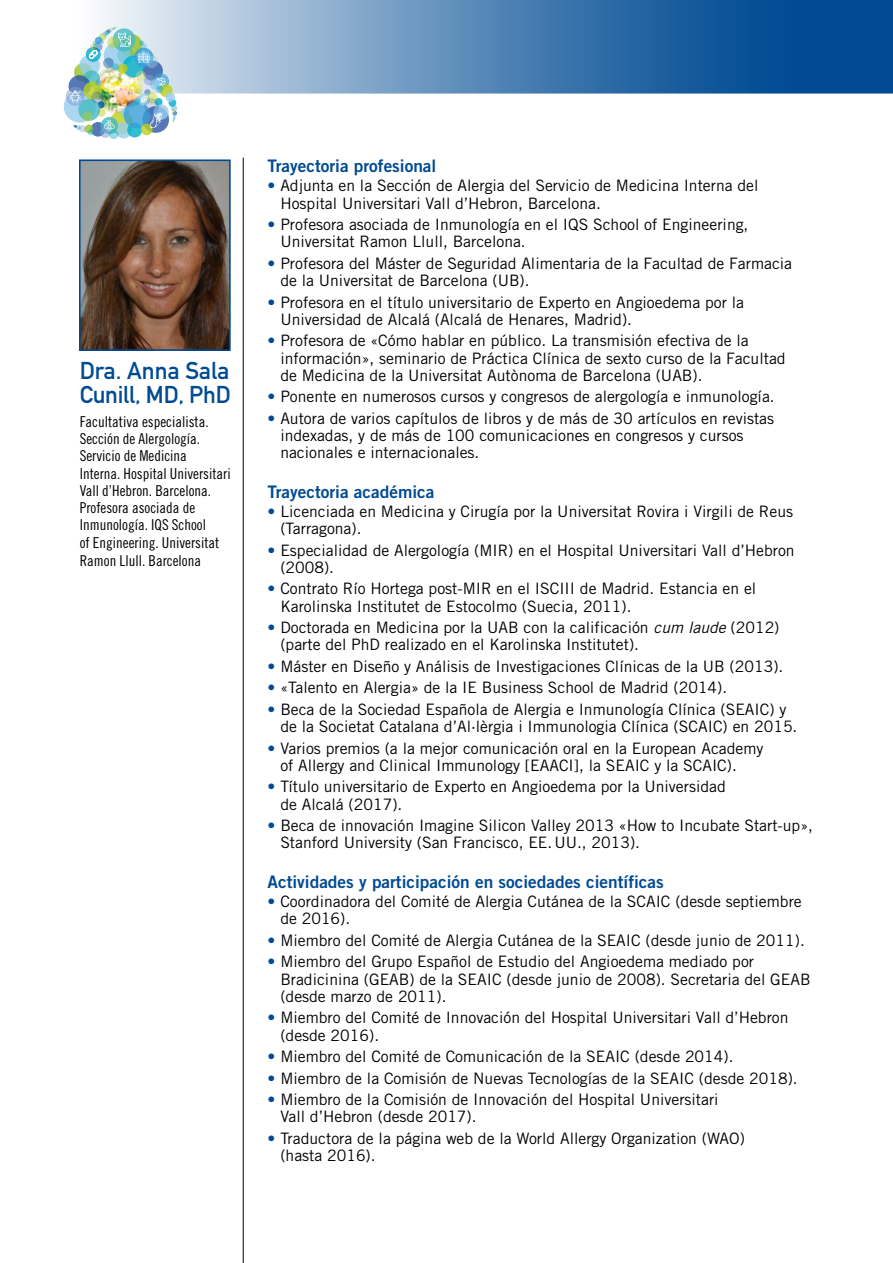
<style>
.page{position:relative;width:893px;height:1263px;background:#fff}
.page>*{position:absolute;margin:0;border:0;box-sizing:border-box;transform-origin:0 0}
.t1{font:24px/24px "DIN Mittelschrift Std";letter-spacing:-.01em;color:#004b93}
.t2{font:17.25px "Trade Gothic LT Std Bd 2";color:#004b93}
.t3{font:15.75px/17.2px "Trade Gothic LT Std";color:#000}
.t4{font:15px/17.4px "Trade Gothic LT Std Cn 18";color:#000}
.s1{color:#004b93}
.s2{font-style:italic}
</style>
<div class="page">
<svg style="left:74px;top:0;width:819px;height:94px;background:#5a8ab8"></svg>
<img style="left:98px;top:64px;width:46px;height:50px">
<svg style="left:74px;top:63px;width:18px;height:18px"></svg>
<svg style="left:120px;top:34px;width:23px;height:23px"></svg>
<svg style="left:110px;top:111px;width:23px;height:24px"></svg>
<svg style="left:115px;top:122px;width:17px;height:16px"></svg>
<svg style="left:79px;top:55px;width:21px;height:21px"></svg>
<svg style="left:121px;top:108px;width:9px;height:9px"></svg>
<svg style="left:104px;top:42px;width:26px;height:27px"></svg>
<svg style="left:142px;top:106px;width:27px;height:27px"></svg>
<svg style="left:113px;top:28px;width:22px;height:23px"></svg>
<svg style="left:83px;top:70px;width:17px;height:17px"></svg>
<svg style="left:117px;top:47px;width:17px;height:17px"></svg>
<svg style="left:143px;top:61px;width:20px;height:20px"></svg>
<div style="left:91px;top:122px;width:14px;height:15px;background:#5778b6;border-radius:50%"></div>
<svg style="left:69px;top:75px;width:22px;height:22px"></svg>
<div style="left:64px;top:91px;width:32px;height:32px;background:#abd8f0;border-radius:50%"></div>
<svg style="left:123px;top:56px;width:21px;height:21px"></svg>
<svg style="left:127px;top:122px;width:15px;height:15px"></svg>
<svg style="left:86px;top:47px;width:15px;height:15px"></svg>
<svg style="left:154px;top:98px;width:9px;height:8px"></svg>
<svg style="left:168px;top:99px;width:8px;height:8px"></svg>
<svg style="left:153px;top:73px;width:16px;height:17px"></svg>
<svg style="left:124px;top:101px;width:26px;height:27px"></svg>
<svg style="left:83px;top:81px;width:19px;height:19px"></svg>
<svg style="left:160px;top:84px;width:13px;height:13px"></svg>
<svg style="left:97px;top:108px;width:9px;height:9px"></svg>
<svg style="left:150px;top:79px;width:11px;height:11px"></svg>
<svg style="left:98px;top:101px;width:7px;height:7px"></svg>
<svg style="left:103px;top:58px;width:11px;height:10px"></svg>
<svg style="left:144px;top:89px;width:7px;height:7px"></svg>
<svg style="left:117px;top:63px;width:10px;height:10px"></svg>
<svg style="left:141px;top:124px;width:12px;height:11px"></svg>
<div style="left:149px;top:53px;width:6px;height:7px;background:#c8daaa;border-radius:50%"></div>
<svg style="left:165px;top:92px;width:10px;height:10px"></svg>
<svg style="left:153px;top:104px;width:16px;height:16px"></svg>
<svg style="left:101px;top:117px;width:17px;height:17px"></svg>
<svg style="left:134px;top:48px;width:19px;height:19px"></svg>
<svg style="left:78px;top:99px;width:22px;height:22px"></svg>
<svg style="left:66px;top:87px;width:19px;height:19px"></svg>
<svg style="left:100px;top:127px;width:11px;height:11px"></svg>
<svg style="left:144px;top:75px;width:10px;height:10px"></svg>
<svg style="left:138px;top:93px;width:12px;height:13px"></svg>
<svg style="left:146px;top:92px;width:11px;height:12px"></svg>
<svg style="left:82px;top:111px;width:11px;height:11px"></svg>
<svg style="left:112px;top:63px;width:7px;height:8px"></svg>
<svg style="left:134px;top:98px;width:7px;height:7px"></svg>
<svg style="left:156px;top:86px;width:7px;height:7px"></svg>
<svg style="left:171px;top:105px;width:6px;height:17px"></svg>
<svg style="left:95px;top:80px;width:6px;height:6px"></svg>
<svg style="left:73px;top:125px;width:21px;height:10px"></svg>
<svg style="left:109px;top:130px;width:9px;height:9px"></svg>
<svg style="left:146px;top:56px;width:12px;height:12px"></svg>
<svg style="left:144px;top:98px;width:15px;height:16px"></svg>
<svg style="left:79px;top:125px;width:7px;height:7px"></svg>
<svg style="left:91px;top:91px;width:12px;height:12px"></svg>
<svg style="left:136px;top:71px;width:10px;height:10px"></svg>
<svg style="left:138px;top:40px;width:12px;height:23px"></svg>
<svg style="left:156px;top:78px;width:9px;height:7px"></svg>
<svg style="left:150px;top:113px;width:12px;height:15px"></svg>
<svg style="left:104px;top:120px;width:11px;height:11px"></svg>
<svg style="left:89px;top:27px;width:42px;height:32px"></svg>
<svg style="left:140px;top:96px;width:8px;height:7px"></svg>
<svg style="left:69px;top:91px;width:12px;height:12px"></svg>
<hr style="left:243px;top:158px;width:1px;height:1105px;background:#000">
<img style="left:82px;top:162px;width:146px;height:186px">
<div style="left:79px;top:159px;width:152px;height:192px;border:2px solid #004b93"></div>
<h1 class="t1" style="left:80px;top:359px;width:152px">Dra. Anna Sala<br>Cunill, MD, PhD</h1>
<p class="t4" style="left:80px;top:412px;width:152px">Facultativa especialista.<br>Sección de Alergología.<br>Servicio de Medicina<br>Interna. Hospital Universitari<br>Vall d’Hebron. Barcelona.<br>Profesora asociada de<br>Inmunología. IQS School<br>of Engineering. Universitat<br>Ramon Llull. Barcelona</p>
<p class="t2" style="left:268px;top:155px;width:170px">Trayectoria profesional</p>
<p class="t3" style="left:280px;top:177px;width:480px;text-indent:-13px"><span class="s1">•</span> Adjunta en la Sección de Alergia del Servicio de Medicina Interna del<br>Hospital Universitari Vall d’Hebron, Barcelona.</p>
<p class="t3" style="left:280px;top:216px;width:470px;text-indent:-13px"><span class="s1">•</span> Profesora asociada de Inmunología en el IQS School of Engineering,<br>Universitat Ramon Llull, Barcelona.</p>
<p class="t3" style="left:280px;top:254px;width:513px;text-indent:-13px"><span class="s1">•</span> Profesora del Máster de Seguridad Alimentaria de la Facultad de Farmacia de la Universitat de Barcelona (UB).</p>
<p class="t3" style="left:280px;top:293px;width:465px;text-indent:-13px"><span class="s1">•</span> Profesora en el título universitario de Experto en Angioedema por la<br>Universidad de Alcalá (Alcalá de Henares, Madrid).</p>
<p class="t3" style="left:280px;top:332px;width:507px;text-indent:-13px"><span class="s1">•</span> Profesora de «Cómo hablar en público. La transmisión efectiva de la información», seminario de Práctica Clínica de sexto curso de la Facultad de Medicina de la Universitat Autònoma de Barcelona (UAB).</p>
<p class="t3" style="left:268px;top:388px;width:509px"><span class="s1">•</span> Ponente en numerosos cursos y congresos de alergología e inmunología.</p>
<p class="t3" style="left:280px;top:409px;width:495px;text-indent:-13px"><span class="s1">•</span> Autora de varios capítulos de libros y de más de 30 artículos en revistas indexadas, y de más de 100 comunicaciones en congresos y cursos nacionales e internacionales.</p>
<p class="t2" style="left:268px;top:481px;width:168px">Trayectoria académica</p>
<p class="t3" style="left:280px;top:503px;width:514px;text-indent:-13px"><span class="s1">•</span> Licenciada en Medicina y Cirugía por la Universitat Rovira i Virgili de Reus (Tarragona).</p>
<p class="t3" style="left:280px;top:541px;width:516px;text-indent:-13px"><span class="s1">•</span> Especialidad de Alergología (MIR) en el Hospital Universitari Vall d’Hebron (2008).</p>
<p class="t3" style="left:280px;top:580px;width:477px;text-indent:-13px"><span class="s1">•</span> Contrato Río Hortega post-MIR en el ISCIII de Madrid. Estancia en el<br>Karolinska Institutet de Estocolmo (Suecia, 2011).</p>
<p class="t3" style="left:280px;top:619px;width:501px;text-indent:-13px"><span class="s1">•</span> Doctorada en Medicina por la UAB con la calificación <span class="s2">cum laude</span> (2012) (parte del PhD realizado en el Karolinska Institutet).</p>
<p class="t3" style="left:268px;top:657px;width:517px"><span class="s1">•</span> Máster en Diseño y Análisis de Investigaciones Clínicas de la UB (2013).</p>
<p class="t3" style="left:268px;top:679px;width:461px"><span class="s1">•</span> «Talento en Alergia» de la IE Business School de Madrid (2014).</p>
<p class="t3" style="left:280px;top:700px;width:519px;text-indent:-13px"><span class="s1">•</span> Beca de la Sociedad Española de Alergia e Inmunología Clínica (SEAIC) y de la Societat Catalana d’Al·lèrgia i Immunologia Clínica (SCAIC) en 2015.</p>
<p class="t3" style="left:280px;top:739px;width:485px;text-indent:-13px"><span class="s1">•</span> Varios premios (a la mejor comunicación oral en la European Academy of Allergy and Clinical Immunology [EAACI], la SEAIC y la SCAIC).</p>
<p class="t3" style="left:280px;top:778px;width:447px;text-indent:-13px"><span class="s1">•</span> Título universitario de Experto en Angioedema por la Universidad de Alcalá (2017).</p>
<p class="t3" style="left:280px;top:817px;width:534px;text-indent:-13px"><span class="s1">•</span> Beca de innovación Imagine Silicon Valley 2013 «How to Incubate Start-up»,<br>Stanford University (San Francisco, EE.UU., 2013).</p>
<p class="t2" style="left:268px;top:871px;width:398px">Actividades y participación en sociedades científicas</p>
<p class="t3" style="left:280px;top:893px;width:523px;text-indent:-13px"><span class="s1">•</span> Coordinadora del Comité de Alergia Cutánea de la SCAIC (desde septiembre de 2016).</p>
<p class="t3" style="left:268px;top:931px;width:539px"><span class="s1">•</span> Miembro del Comité de Alergia Cutánea de la SEAIC (desde junio de 2011).</p>
<p class="t3" style="left:280px;top:953px;width:532px;text-indent:-13px"><span class="s1">•</span> Miembro del Grupo Español de Estudio del Angioedema mediado por<br>Bradicinina (GEAB) de la SEAIC (desde junio de 2008). Secretaria del GEAB (desde marzo de 2011).</p>
<p class="t3" style="left:280px;top:1009px;width:510px;text-indent:-13px"><span class="s1">•</span> Miembro del Comité de Innovación del Hospital Universitari Vall d’Hebron (desde 2016).</p>
<p class="t3" style="left:268px;top:1048px;width:467px"><span class="s1">•</span> Miembro del Comité de Comunicación de la SEAIC (desde 2014).</p>
<p class="t3" style="left:268px;top:1069px;width:532px"><span class="s1">•</span> Miembro de la Comisión de Nuevas Tecnologías de la SEAIC (desde 2018).</p>
<p class="t3" style="left:280px;top:1091px;width:440px;text-indent:-13px"><span class="s1">•</span> Miembro de la Comisión de Innovación del Hospital Universitari<br>Vall d’Hebron (desde 2017).</p>
<p class="t3" style="left:280px;top:1129px;width:466px;text-indent:-13px"><span class="s1">•</span> Traductora de la página web de la World Allergy Organization (WAO) (hasta 2016).</p>
</div>
